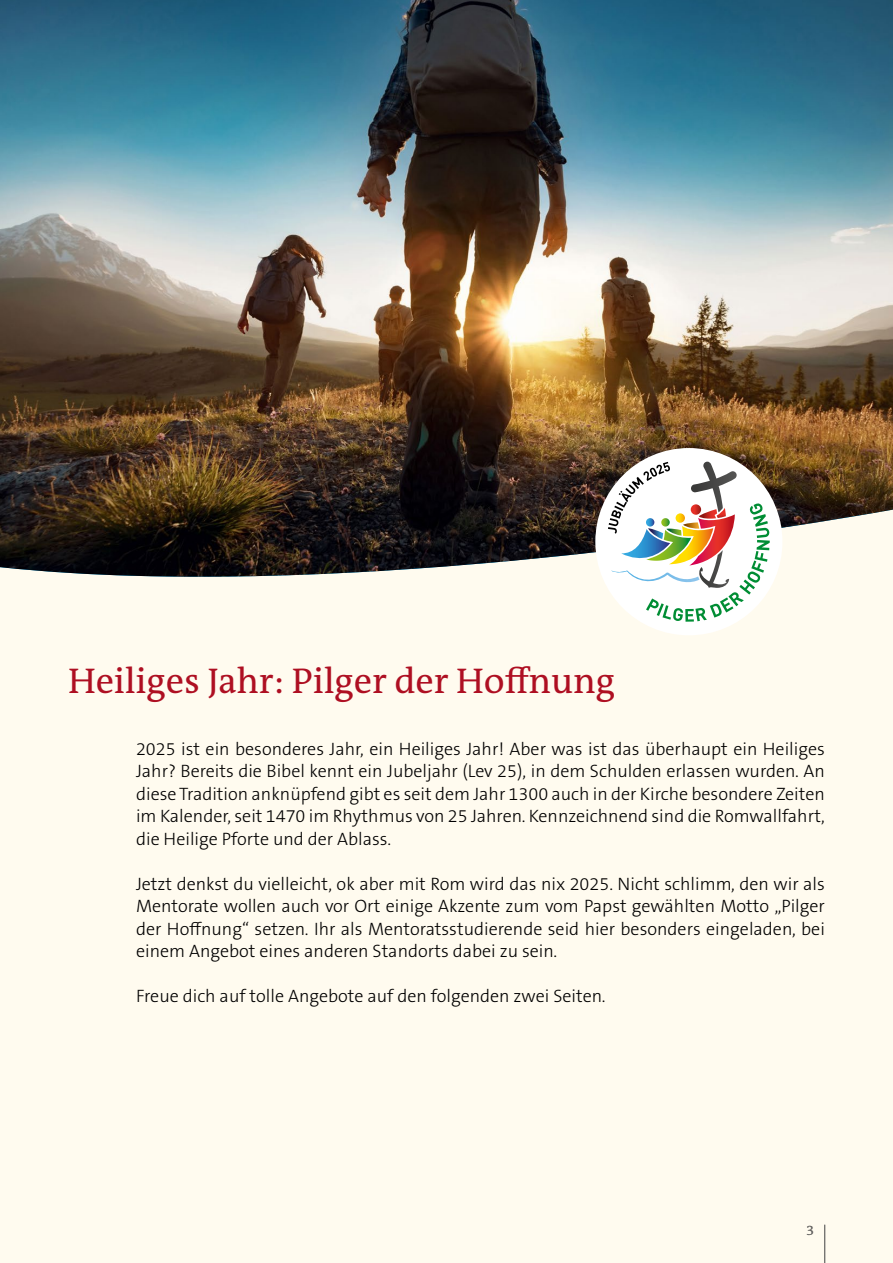
<style>
.page{position:relative;width:893px;height:1263px;background:#fffbef}
.page>*{position:absolute;margin:0;border:0;box-sizing:border-box;transform-origin:0 0}
.t1{font:36px "The Antiqua B W5 Plain";color:#ae0f22}
.t2{font:300 18px/22.5px "The Sans B W3";color:#000;text-align:justify}
.t3{font:13.5px "The Antiqua B W5 Plain";color:#646363}
</style>
<div class="page">
<hr style="left:824px;top:1225px;width:1px;height:38px;background:#646363">
<img style="left:0;top:0;width:893px;height:577px">
<div style="left:595px;top:448px;width:187px;height:187px;background:#fff;border-radius:50%"></div>
<svg style="left:608px;top:462px;width:162px;height:160px"></svg>
<h1 class="t1" style="left:68px;top:657px;width:549px">Heiliges Jahr: Pilger der Hoffnung</h1>
<p class="t2" style="left:136px;top:737px;width:690px">2025 ist ein besonderes Jahr, ein Heiliges Jahr! Aber was ist das überhaupt ein Heiliges Jahr? Bereits die Bibel kennt ein Jubeljahr (Lev 25), in dem Schulden erlassen wurden. An diese Tradition anknüpfend gibt es seit dem Jahr 1300 auch in der Kirche besondere Zeiten im Kalender, seit 1470 im Rhythmus von 25 Jahren. Kennzeichnend sind die Romwallfahrt, die Heilige Pforte und der Ablass.</p>
<p class="t2" style="left:136px;top:872px;width:690px">Jetzt denkst du vielleicht, ok aber mit Rom wird das nix 2025. Nicht schlimm, den wir als Mentorate wollen auch vor Ort einige Akzente zum vom Papst gewählten Motto „Pilger der Hoffnung“ setzen. Ihr als Mentoratsstudierende seid hier besonders eingeladen, bei einem Angebot eines anderen Standorts dabei zu sein.</p>
<p class="t2" style="left:136px;top:985px;width:471px">Freue dich auf tolle Angebote auf den folgenden zwei Seiten.</p>
<p class="t3" style="left:806px;top:1221px;width:9px">3</p>
</div>
